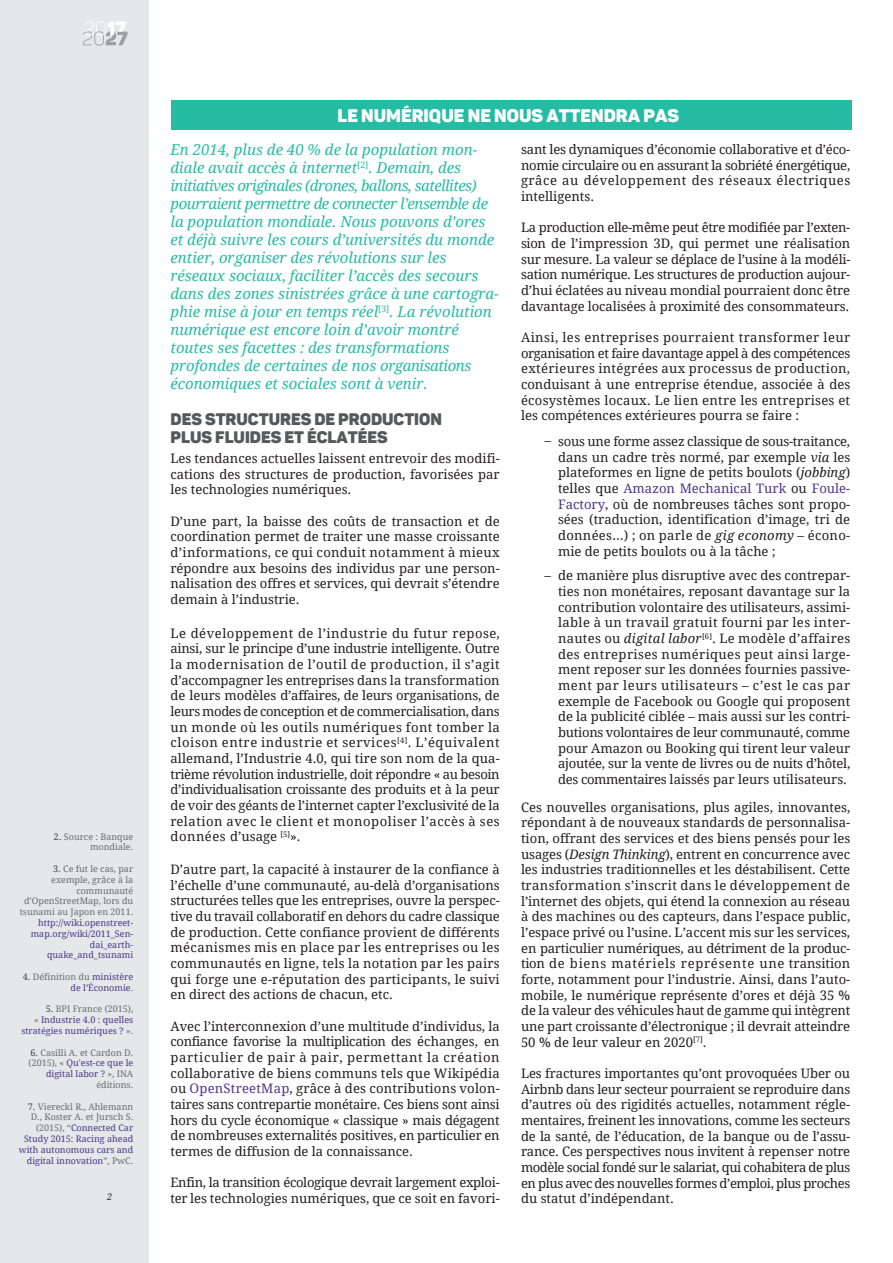
<style>
.page{position:relative;width:893px;height:1263px;background:#fff}
.page>*{position:absolute;margin:0;border:0;box-sizing:border-box;transform-origin:0 0}
.t1{font:18px "Panton Black Caps";color:#fff}
.t2{font:16.5px/18px "Panton Black Caps";color:#57585a}
.t3{font:italic 15px/18px "Droid Serif";color:#24bca3}
.t4{font:13.05px/15.6px "Droid Serif";color:#231f20;text-align:justify}
.t5{font:13.05px/15.6px "Droid Serif";letter-spacing:-.025em;color:#231f20}
.t6{font:9px/10.8px "Droid Serif";color:#4b378b;text-align:right}
.t7{font:9px/10.8px "Droid Serif";color:#6c6d70;text-align:right}
.t8{font:italic 9px "Droid Serif";color:#231f20}
.s1{color:#3e3e3f}
.s2{color:#6c6d70}
.s3{color:#4b378b}
.s4{font-style:italic}
</style>
<div class="page">
<div style="left:0;top:0;width:149px;height:1263px;background:#e6e7e9"></div>
<svg style="left:83px;top:21px;width:45px;height:25px"></svg>
<div style="left:171px;top:100px;width:680px;height:30px;background:#24bca3"></div>
<p class="t7" style="left:54px;top:831px;width:81px"><span class="s1">2.</span> Source : Banque mondiale.</p>
<p class="t7" style="left:20px;top:863px;width:115px"><span class="s1">3.</span> Ce fut le cas, par exemple, grâce à la communauté d’OpenStreetMap, lors du tsunami au Japon en 2011.</p>
<p class="t6" style="left:31px;top:917px;width:104px">http://wiki.openstreet&shy;map.org/wiki/2011_Sen&shy;dai_earth&shy;quake_and_tsunami</p>
<p class="t6" style="left:23px;top:971px;width:112px"><span class="s1">4.</span> <span class="s2">Définition du</span> ministère de l’Économie<span class="s2">.</span></p>
<p class="t6" style="left:21px;top:1003px;width:113px"><span class="s1">5.</span> <span class="s2">BPI France (2015),<br>«</span> Industrie 4.0 : quelles stratégies numériques ? <span class="s2">».</span></p>
<p class="t7" style="left:29px;top:1047px;width:106px"><span class="s1">6.</span> Casilli A. et Cardon D. (2015), « <span class="s3">Qu'est-ce que le digital labor ?</span> », INA éditions.</p>
<p class="t6" style="left:19px;top:1101px;width:116px"><span class="s1">7.</span> <span class="s2">Viereckl R., Ahlemann<br>D., Koster A. et Jursch S. (2015), “</span>Connected Car<br>Study 2015: Racing ahead with autonomous cars and digital innovation<span class="s2">”, PwC.</span></p>
<p class="t8" style="left:107px;top:1191px;width:7px">2</p>
<h1 class="t1" style="left:338px;top:104px;width:343px">LE NUMÉRIQUE NE NOUS ATTENDRA PAS</h1>
<p class="t3" style="left:170px;top:141px;width:330px">En 2014, plus de 40 % de la population mon&shy;diale avait accès à internet<sup>[2]</sup>. Demain, des initiatives originales (drones, ballons, satellites) pourraient permettre de connecter l’ensemble de la population mondiale. Nous pouvons d’ores et déjà suivre les cours d’universités du monde entier, organiser des révolutions sur les réseaux sociaux, faciliter l’accès des secours dans des zones sinistrées grâce à une cartogra&shy;phie mise à jour en temps réel<sup>[3]</sup>. La révolution numérique est encore loin d’avoir montré toutes ses facettes : des transformations profondes de certaines de nos organisations économiques et sociales sont à venir.</p>
<p class="t2" style="left:170px;top:410px;width:273px">DES STRUCTURES DE PRODUCTION<br>PLUS FLUIDES ET ÉCLATÉES</p>
<p class="t4" style="left:170px;top:450px;width:331px">Les tendances actuelles laissent entrevoir des modifi&shy;cations des structures de production, favorisées par les technologies numériques.</p>
<p class="t4" style="left:170px;top:513px;width:331px">D’une part, la baisse des coûts de transaction et de coordination permet de traiter une masse croissante d’informations, ce qui conduit notamment à mieux répondre aux besoins des individus par une person&shy;nalisation des offres et services, qui devrait s’étendre demain à l’industrie.</p>
<p class="t4" style="left:170px;top:625px;width:331px">Le développement de l’industrie du futur repose, ainsi, sur le principe d’une industrie intelligente. Outre la modernisation de l’outil de production, il s’agit d’accompagner les entreprises dans la transformation de leurs modèles d’affaires, de leurs organisations, de leurs modes de conception et de commercialisation, dans un monde où les outils numériques font tomber la cloison entre industrie et services<sup>[4]</sup>. L’équivalent allemand, l’Industrie 4.0, qui tire son nom de la qua&shy;trième révolution industrielle, doit répondre « au besoin d’individualisation croissante des produits et à la peur de voir des géants de l’internet capter l’exclusivité de la relation avec le client et monopoliser l’accès à ses données d’usage <sup>[5]</sup>».</p>
<p class="t4" style="left:170px;top:861px;width:331px">D’autre part, la capacité à instaurer de la confiance à l’échelle d’une communauté, au-delà d’organisations structurées telles que les entreprises, ouvre la perspec&shy;tive du travail collaboratif en dehors du cadre classique de production. Cette confiance provient de différents mécanismes mis en place par les entreprises ou les communautés en ligne, tels la notation par les pairs qui forge une e-réputation des participants, le suivi en direct des actions de chacun, etc.</p>
<p class="t4" style="left:170px;top:1018px;width:331px">Avec l’interconnexion d’une multitude d’individus, la confiance favorise la multiplication des échanges, en particulier de pair à pair, permettant la création collaborative de biens communs tels que Wikipédia ou <span class="s3">OpenStreetMap</span>, grâce à des contributions volon&shy;taires sans contrepartie monétaire. Ces biens sont ainsi hors du cycle économique « classique » mais dégagent de nombreuses externalités positives, en particulier en termes de diffusion de la connaissance.</p>
<p class="t5" style="left:170px;top:1174px;width:331px">Enfin, la transition écologique devrait largement exploi&shy;ter les technologies numériques, que ce soit en favori-</p>
<p class="t4" style="left:521px;top:141px;width:331px">sant les dynamiques d’économie collaborative et d’éco&shy;nomie circulaire ou en assurant la sobriété énergétique, grâce au développement des réseaux électriques intelligents.</p>
<p class="t4" style="left:521px;top:219px;width:331px">La production elle-même peut être modifiée par l’exten&shy;sion de l’impression 3D, qui permet une réalisation sur mesure. La valeur se déplace de l’usine à la modéli&shy;sation numérique. Les structures de production aujour&shy;d’hui éclatées au niveau mondial pourraient donc être davantage localisées à proximité des consommateurs.</p>
<p class="t4" style="left:521px;top:329px;width:331px">Ainsi, les entreprises pourraient transformer leur organisation et faire davantage appel à des compétences extérieures intégrées aux processus de production, conduisant à une entreprise étendue, associée à des écosystèmes locaux. Le lien entre les entreprises et les compétences extérieures pourra se faire :</p>
<p class="t4" style="left:558px;top:433px;width:294px">sous une forme assez classique de sous-traitance, dans un cadre très normé, par exemple <span class="s4">via</span> les plateformes en ligne de petits boulots (<span class="s4">jobbing</span>) telles que <span class="s3">Amazon Mechanical Turk</span> ou <span class="s3">Foule-Factory</span>, où de nombreuses tâches sont propo&shy;sées (traduction, identification d’image, tri de données…) ; on parle de <span class="s4">gig economy</span> – écono&shy;mie de petits boulots ou à la tâche ;</p>
<p class="t4" style="left:558px;top:568px;width:294px">de manière plus disruptive avec des contrepar&shy;ties non monétaires, reposant davantage sur la contribution volontaire des utilisateurs, assimi&shy;lable à un travail gratuit fourni par les inter&shy;nautes ou <span class="s4">digital labor</span><sup>[6]</sup>. Le modèle d’affaires des entreprises numériques peut ainsi large&shy;ment reposer sur les données fournies passive&shy;ment par leurs utilisateurs – c’est le cas par exemple de Facebook ou Google qui proposent de la publicité ciblée – mais aussi sur les contri&shy;butions volontaires de leur communauté, comme pour Amazon ou Booking qui tirent leur valeur ajoutée, sur la vente de livres ou de nuits d’hôtel, des commentaires laissés par leurs utilisateurs.</p>
<p class="t4" style="left:544px;top:433px;width:8px">–</p>
<p class="t4" style="left:544px;top:567px;width:8px">–</p>
<p class="t4" style="left:521px;top:799px;width:331px">Ces nouvelles organisations, plus agiles, innovantes, répondant à de nouveaux standards de personnalisa&shy;tion, offrant des services et des biens pensés pour les usages (<span class="s4">Design Thinking</span>), entrent en concurrence avec les industries traditionnelles et les déstabilisent. Cette transformation s’inscrit dans le développement de l’internet des objets, qui étend la connexion au réseau à des machines ou des capteurs, dans l’espace public, l’espace privé ou l’usine. L’accent mis sur les services, en particulier numériques, au détriment de la produc&shy;tion de biens matériels représente une transition forte, notamment pour l’industrie. Ainsi, dans l’auto&shy;mobile, le numérique représente d’ores et déjà 35 % de la valeur des véhicules haut de gamme qui intègrent une part croissante d’électronique ; il devrait atteindre 50 % de leur valeur en 2020<sup>[7]</sup>.</p>
<p class="t4" style="left:521px;top:1065px;width:331px">Les fractures importantes qu’ont provoquées Uber ou Airbnb dans leur secteur pourraient se reproduire dans d’autres où des rigidités actuelles, notamment régle&shy;mentaires, freinent les innovations, comme les secteurs de la santé, de l’éducation, de la banque ou de l’assu&shy;rance. Ces perspectives nous invitent à repenser notre modèle social fondé sur le salariat, qui cohabitera de plus en plus avec des nouvelles formes d’emploi, plus proches du statut d’indépendant.</p>
</div>
